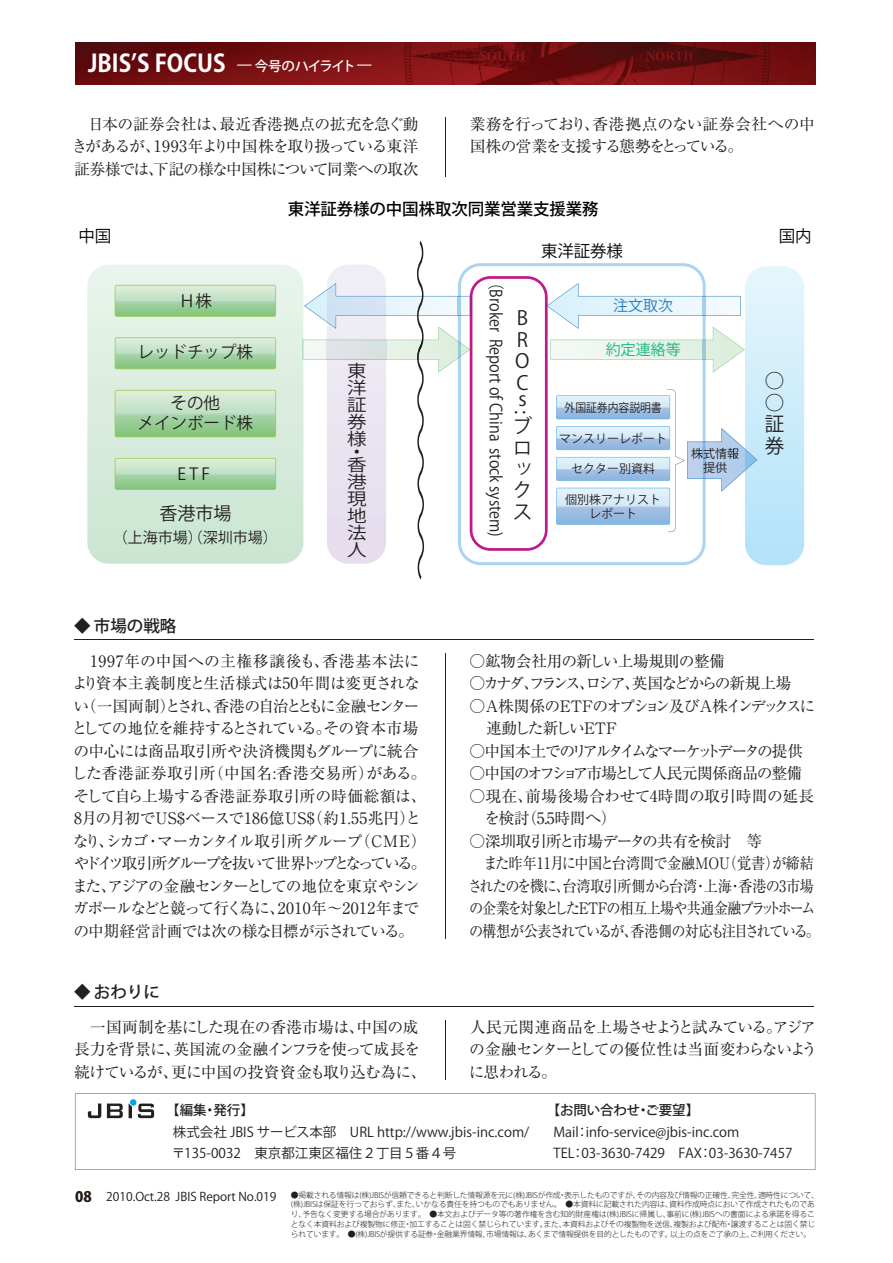
<style>
.page{position:relative;width:893px;height:1263px;background:#fff}
.page>*{position:absolute;margin:0;border:0;box-sizing:border-box;transform-origin:0 0}
.t1{font:24px "Koz Go Pro Bold 90 pv RKSJ H";color:#fff;scale:.95 1}
.t2{font:19.5px/21.5px "Koz Go Pro Regular 90 pv RKSJ H";color:#231f20;text-align:justify}
.t3{font:18px "Koz Go Pro Regular 90 pv RKSJ H";color:#231f20}
.t4{font:16.95px/17px "Koz Go Pro Regular 90 pv RKSJ H";color:#231f20;text-align:justify;scale:1.15 1}
.t5{font:16.5px "Koz Go Pro Regular 90 pv RKSJ H";color:#231f20;scale:.89 1}
.t6{font:16.5px/19.8px "Koz Go Pro Regular 90 pv RKSJ H";color:#231f20;text-align:center}
.t7{font:16.5px "Koz Go Pro Medium 90 pv RKSJ H";letter-spacing:-.01em;color:#030303}
.t8{font:16.5px "Koz Go Pro Medium 90 pv RKSJ H";color:#231f20}
.t9{font:16.5px "Koz Go Pro Regular 90 pv RKSJ H";letter-spacing:-.01em;color:#030303}
.t10{font:15.75px/22.5px "Ryumin Pro Regular 90 pv RKSJ H";letter-spacing:-.035em;color:#231f20}
.t11{font:15.75px/22.5px "Ryumin Pro Regular 90 pv RKSJ H";letter-spacing:-.055em;color:#231f20;text-align:justify}
.t12{font:15.75px/22.5px "Ryumin Pro Regular 90 pv RKSJ H";letter-spacing:-.03em;color:#231f20}
.t13{font:15.75px/22.5px "Ryumin Pro Regular 90 pv RKSJ H";letter-spacing:-.02em;color:#231f20}
.t14{font:15.75px/22.5px "Ryumin Pro Regular 90 pv RKSJ H";letter-spacing:-.115em;color:#231f20}
.t15{font:15.75px "Ryumin Pro Regular 90 pv RKSJ H";letter-spacing:-.08em;color:#231f20;scale:.9 1}
.t16{font:15.75px "Ryumin Pro Regular 90 pv RKSJ H";letter-spacing:-.055em;color:#231f20;scale:.9 1}
.t17{font:15.75px "Ryumin Pro Regular 90 pv RKSJ H";letter-spacing:-.11em;color:#231f20;scale:.9 1}
.t18{font:15.75px "Ryumin Pro Regular 90 pv RKSJ H";letter-spacing:-.015em;color:#231f20;scale:.9 1}
.t19{font:15.75px "Ryumin Pro Regular 90 pv RKSJ H";letter-spacing:-.17em;color:#231f20}
.t20{font:15.75px "Ryumin Pro Regular 90 pv RKSJ H";letter-spacing:-.18em;color:#231f20}
.t21{font:15.75px "Ryumin Pro Regular 90 pv RKSJ H";letter-spacing:-.075em;color:#231f20}
.t22{font:15px "Koz Go Pro Regular 90 pv RKSJ H";color:#231f20}
.t23{font:15px "Koz Go Pro Regular 90 pv RKSJ H";color:#1ab584}
.t24{font:15px "Koz Go Pro Regular 90 pv RKSJ H";color:#227dc1}
.t25{font:13.5px/21.3px "Koz Go Pro Regular 90 pv RKSJ H";color:#231f20}
.t26{font:13.5px "Koz Go Pro Medium 90 pv RKSJ H";letter-spacing:-.01em;color:#231f20}
.t27{font:13.5px "Koz Go Pro Medium 90 pv RKSJ H";letter-spacing:-.04em;color:#fff}
.t28{font:12px "Koz Go Pro Regular 90 pv RKSJ H";color:#211814}
.t29{font:12px/14.4px "Koz Go Pro Regular 90 pv RKSJ H";color:#231f20;text-align:center}
.t30{font:12px "Koz Go Pro Regular 90 pv RKSJ H";color:#231f20;scale:.9 1}
.t31{font:12px/14.4px "Koz Go Pro Regular 90 pv RKSJ H";color:#1f1e20;text-align:center}
.t32{font:7.8px/9.8px "Koz Go Pro Light 90 pv RKSJ H";letter-spacing:-.02em;color:#231f20}
.s1{color:#247dc1}
.s2{color:#1ab484}
.s3{color:#1ab482}
.s4{color:#1d1d20}
.s5{color:#1b1c21}
.s6{font-family:"Koz Go Pro Heavy 90 pv RKSJ H";font-size:14.4px}
</style>
<div class="page">
<svg style="left:87px;top:265px;width:216px;height:299px"></svg>
<img style="left:76px;top:42px;width:739px;height:43px">
<svg style="left:75px;top:1094px;width:740px;height:76px"></svg>
<svg style="left:88px;top:1104px;width:13px;height:14px"></svg>
<svg style="left:107px;top:1104px;width:16px;height:14px"></svg>
<svg style="left:129px;top:1099px;width:25px;height:19px"></svg>
<hr style="left:445px;top:653px;width:1px;height:286px;background:#231f20">
<hr style="left:74px;top:640px;width:740px;height:1px;background:#231f20">
<hr style="left:445px;top:1020px;width:1px;height:60px;background:#231f20">
<hr style="left:74px;top:1006px;width:740px;height:1px;background:#231f20">
<hr style="left:445px;top:117px;width:1px;height:60px;background:#231f20">
<svg style="left:115px;top:285px;width:161px;height:32px"></svg>
<svg style="left:115px;top:337px;width:161px;height:32px"></svg>
<svg style="left:115px;top:390px;width:161px;height:47px"></svg>
<svg style="left:115px;top:458px;width:161px;height:32px"></svg>
<svg style="left:303px;top:241px;width:501px;height:339px"></svg>
<h1 class="t1" style="left:88px;top:54px;width:146px">JBISʼS FOCUS</h1>
<h3 class="t27" style="left:237px;top:60px;width:137px">̶ 今号のハイライト̶</h3>
<h3 class="t11" style="left:72px;top:115px;width:348px">　日本の証券会社は、最近香港拠点の拡充を急ぐ動きがあるが、1993年より中国株を取り扱っている東洋証券様では、下記の様な中国株について同業への取次</h3>
<h3 class="t10" style="left:470px;top:115px;width:346px">業務を行っており、香港拠点のない証券会社への中国株の営業を支援する態勢をとっている。</h3>
<h3 class="t7" style="left:288px;top:203px;width:312px">東洋証券様の中国株取次同業営業支援業務</h3>
<h3 class="t9" style="left:541px;top:245px;width:83px">東洋証券様</h3>
<h3 class="t9" style="left:78px;top:229px;width:34px">中国</h3>
<h3 class="t9" style="left:779px;top:229px;width:34px">国内</h3>
<h3 class="t6" style="left:179px;top:293px;width:35px">Ｈ株</h3>
<h3 class="t6" style="left:138px;top:344px;width:117px">レッドチップ株</h3>
<h3 class="t6" style="left:138px;top:396px;width:117px">その他<br>メインボード株</h3>
<h3 class="t6" style="left:177px;top:466px;width:34px">ETF</h3>
<h3 class="t3" style="left:159px;top:507px;width:74px">香港市場</h3>
<h3 class="t22" style="left:113px;top:532px;width:166px">（上海市場）（深圳市場）</h3>
<h3 class="t8" style="left:74px;top:619px;width:104px">◆ 市場の戦略</h3>
<h3 class="t4" style="left:347px;top:364px;width:18px">東洋証券様</h3>
<h2 class="t2" style="left:347px;top:444px;width:13px">・</h2>
<h3 class="t4" style="left:347px;top:459px;width:18px">香港現地法人</h3>
<p class="t10" style="left:72px;top:652px;width:356px">　1997年の中国への主権移譲後も、香港基本法により資本主義制度と生活様式は50年間は変更されない（一国両制）とされ、香港の自治とともに金融センターとしての地位を維持するとされている。その資本市場の中心には商品取引所や決済機関もグループに統合した香港証券取引所（中国名:香港交易所）がある。そして自ら上場する香港証券取引所の時価総額は、<br>8月の月初でUS＄ベースで186億US＄（約1.55兆円）となり、シカゴ・マーカンタイル取引所グループ（CME）やドイツ取引所グループを抜いて世界トップとなっている。また、アジアの金融センターとしての地位を東京やシンガポールなどと競って行く為に、2010年～2012年までの中期経営計画では次の様な目標が示されている。</p>
<h3 class="t8" style="left:74px;top:986px;width:87px">◆ おわりに</h3>
<h3 class="t12" style="left:74px;top:1018px;width:354px">　一国両制を基にした現在の香港市場は、中国の成長力を背景に、英国流の金融インフラを使って成長を続けているが、更に中国の投資資金も取り込む為に、</h3>
<h3 class="t5" style="left:502px;top:275px;width:296px;rotate:90deg">（Broker Report of China stock system)</h3>
<h2 class="t2" style="left:515px;top:310px;width:16px">B R O C</h2>
<h2 class="t2" style="left:518px;top:390px;width:10px">s</h2>
<h2 class="t2" style="left:530px;top:410px;width:6px;rotate:90deg">:</h2>
<h2 class="t2" style="left:513px;top:418px;width:21px;text-align:left">ブロックス</h2>
<h3 class="t24" style="left:613px;top:300px;width:61px">注文<span class="s1">取次</span></h3>
<h3 class="t23" style="left:606px;top:344px;width:76px">約定<span class="s2">連絡</span><span class="s3">等</span></h3>
<h3 class="t30" style="left:564px;top:403px;width:109px">外国証券内容説明書</h3>
<h3 class="t29" style="left:559px;top:432px;width:109px">マンスリーレポート</h3>
<h3 class="t29" style="left:571px;top:463px;width:85px">セクター別資料</h3>
<h3 class="t29" style="left:565px;top:494px;width:97px">個別株アナリストレポート</h3>
<h3 class="t31" style="left:691px;top:447px;width:49px">株<span class="s4">式情</span><span class="s5">報</span>提供</h3>
<h2 class="t2" style="left:765px;top:373px;width:20px">○ ○証券</h2>
<h3 class="t13" style="left:470px;top:652px;width:257px">○鉱物会社用の新しい上場規則の整備</h3>
<h3 class="t19" style="left:470px;top:677px;width:323px">○カナダ、フランス、ロシア、英国などからの新規上場</h3>
<h3 class="t14" style="left:486px;top:697px;width:330px;text-indent:-16px">○A株関係のETFのオプション及びA株インデックスに連動した新しいETF</h3>
<h3 class="t20" style="left:470px;top:745px;width:335px">○中国本土でのリアルタイムなマーケットデータの提供</h3>
<h3 class="t21" style="left:470px;top:767px;width:334px">○中国のオフショア市場として人民元関係商品の整備</h3>
<h3 class="t13" style="left:484px;top:787px;width:331px;text-indent:-15px">○現在、前場後場合わせて4時間の取引時間の延長を検討（5.5時間へ）</h3>
<h3 class="t11" style="left:470px;top:832px;width:294px">○深圳取引所と市場データの共有を検討　等</h3>
<h3 class="t18" style="left:483px;top:857px;width:369px">また昨年11月に中国と台湾間で金融MOU（覚書）が締結</h3>
<h3 class="t16" style="left:468px;top:880px;width:386px">されたのを機に、台湾取引所側から台湾・上海・香港の3市場</h3>
<h3 class="t15" style="left:469px;top:902px;width:386px">の企業を対象としたETFの相互上場や共通金融プラットホーム</h3>
<h3 class="t17" style="left:469px;top:925px;width:391px">の構想が公表されているが、香港側の対応も注目されている。</h3>
<h3 class="t11" style="left:469px;top:1018px;width:350px">人民元関連商品を上場させようと試みている。アジアの金融センターとしての優位性は当面変わらないように思われる。</h3>
<h3 class="t26" style="left:166px;top:1105px;width:89px">【編集・発行】</h3>
<h3 class="t25" style="left:172px;top:1123px;width:359px">株式会社 JBIS サービス本部　URL http://www.jbis-inc.com/〒135-0032　東京都江東区福住２丁目５番４号</h3>
<h3 class="t26" style="left:547px;top:1105px;width:154px">【お問い合わせ・ご要望】</h3>
<h3 class="t25" style="left:553px;top:1123px;width:240px">Mail：info-service@jbis-inc.com<br>TEL：03-3630-7429　FAX：03-3630-7457</h3>
<p class="t32" style="left:291px;top:1191px;width:530px">●掲載される情報は(株)JBISが信頼できると判断した情報源を元に(株)JBISが作成・表示したものですが、その内容及び情報の正確性、完全性、適時性について、(株)JBISは保証を行っておらず、また、いかなる責任を持つものでもありません。　●本資料に記載された内容は、資料作成時点において作成されたものであり、予告なく変更する場合があります。　●本文およびデータ等の著作権を含む知的財産権は(株)JBISに帰属し、事前に(株)JBISへの書面による承諾を得ることなく本資料および複製物に修正・加工することは固く禁じられています。また、本資料およびその複製物を送信、複製および配布・譲渡することは固く禁じられています。　●(株)JBISが提供する証券・金融業界情報、市場情報は、あくまで情報提供を目的としたものです。以上の点をご了承の上、ご利用ください。</p>
<h3 class="t28" style="left:75px;top:1192px;width:203px"><span class="s6">08</span> 2010.Oct.28 JBIS Report No.019</h3>
</div>
